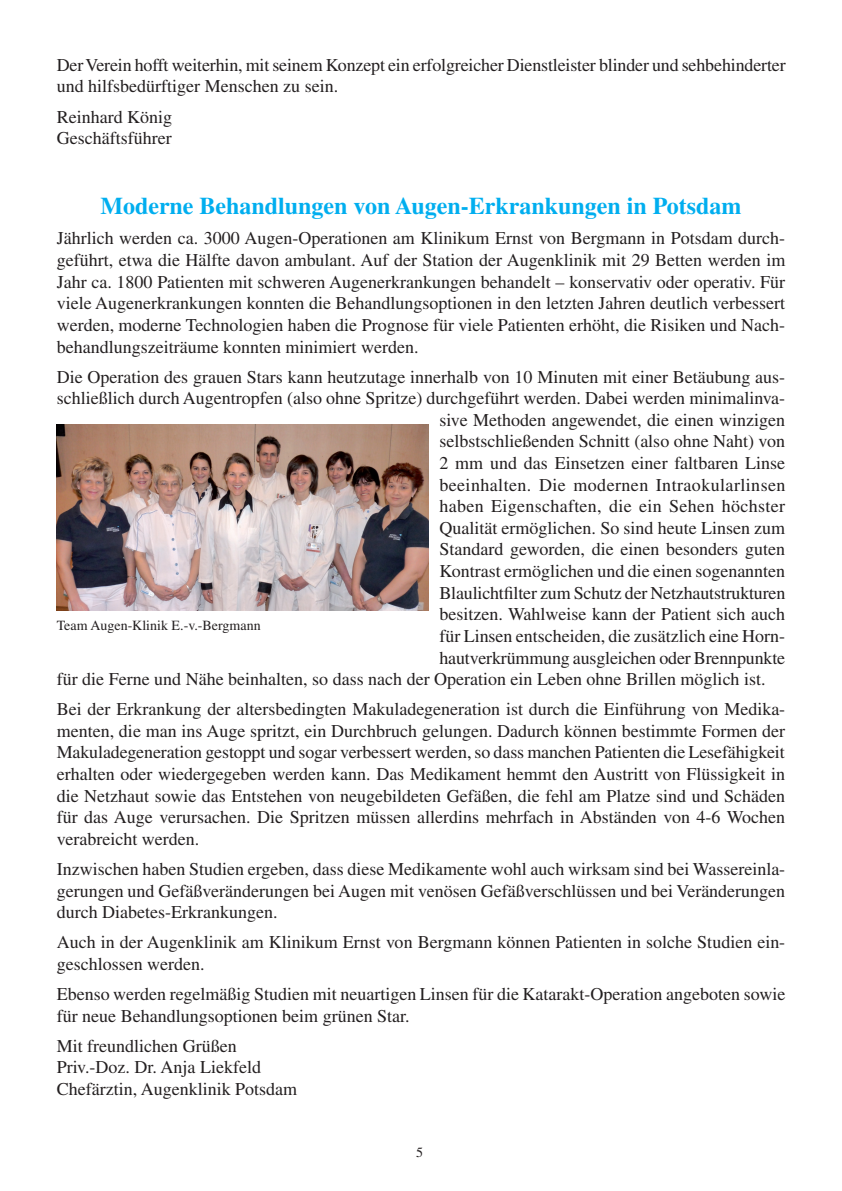
<style>
.page{position:relative;width:842px;height:1191px;background:#fff}
.page>*{position:absolute;margin:0;border:0;box-sizing:border-box;transform-origin:0 0}
.Untertitel{font:700 24px "Times";color:#00aeef}
.Fließtext{font:18px/21.6px "Times";color:#231f20}
.Fließtext-2{font:18px "Times";letter-spacing:.025em;color:#231f20}
.Fließtext-3{font:18px "Times";letter-spacing:.02em;color:#231f20}
.Bildunterschrift{font:14px "Times";color:#231f20}
</style>
<div class="page">
<img style="left:57px;top:425px;width:371px;height:186px">
<p class="Fließtext" style="left:57px;top:54px;width:730px">Der Verein hofft weiterhin, mit seinem Konzept ein erfolgreicher Dienstleister blinder und sehbehinderter und hilfsbedürftiger Menschen zu sein.</p>
<p class="Fließtext" style="left:57px;top:106px;width:117px">Reinhard König<br>Geschäftsführer</p>
<p class="Untertitel" style="left:100px;top:192px;width:643px">Moderne Behandlungen von Augen-Erkrankungen in Potsdam</p>
<p class="Fließtext" style="left:57px;top:227px;width:730px;text-align:justify">Jährlich werden ca. 3000 Augen-Operationen am Klinikum Ernst von Bergmann in Potsdam durch&shy;geführt, etwa die Hälfte davon ambulant. Auf der Station der Augenklinik mit 29 Betten werden im Jahr ca. 1800 Patienten mit schweren Augenerkrankungen behandelt – konservativ oder operativ. Für viele Augenerkrankungen konnten die Behandlungsoptionen in den letzten Jahren deutlich verbessert werden, moderne Technologien haben die Prognose für viele Patienten erhöht, die Risiken und Nach&shy;behandlungszeiträume konnten minimiert werden.</p>
<p class="Fließtext" style="left:57px;top:366px;width:730px">Die Operation des grauen Stars kann heutzutage innerhalb von 10 Minuten mit einer Betäubung aus-</p>
<p class="Fließtext" style="left:57px;top:387px;width:730px">schließlich durch Augentropfen (also ohne Spritze) durchgeführt werden. Dabei werden minimalinva-</p>
<p class="Fließtext" style="left:439px;top:409px;width:347px">sive Methoden angewendet, die einen winzigen</p>
<p class="Fließtext" style="left:439px;top:430px;width:347px">selbstschließenden Schnitt (also ohne Naht) von</p>
<p class="Fließtext" style="left:439px;top:452px;width:347px">2 mm und das Einsetzen einer faltbaren Linse</p>
<p class="Fließtext-2" style="left:439px;top:474px;width:348px">beeinhalten. Die modernen Intraokularlinsen</p>
<p class="Fließtext-3" style="left:439px;top:496px;width:347px">haben Eigenschaften, die ein Sehen höchster</p>
<p class="Fließtext" style="left:439px;top:517px;width:347px">Qualität ermöglichen. So sind heute Linsen zum</p>
<p class="Fließtext" style="left:439px;top:538px;width:347px">Standard geworden, die einen besonders guten</p>
<p class="Fließtext" style="left:439px;top:560px;width:347px">Kontrast ermöglichen und die einen sogenannten</p>
<p class="Fließtext" style="left:439px;top:582px;width:347px">Blaulichtfilter zum Schutz der Netzhautstrukturen</p>
<p class="Fließtext" style="left:439px;top:603px;width:347px">besitzen. Wahlweise kann der Patient sich auch</p>
<p class="Fließtext" style="left:439px;top:625px;width:347px">für Linsen entscheiden, die zusätzlich eine Horn-</p>
<p class="Fließtext" style="left:439px;top:646px;width:347px">hautverkrümmung ausgleichen oder Brennpunkte</p>
<p class="Fließtext" style="left:57px;top:668px;width:710px">für die Ferne und Nähe beinhalten, so dass nach der Operation ein Leben ohne Brillen möglich ist.</p>
<p class="Fließtext" style="left:57px;top:698px;width:730px;text-align:justify">Bei der Erkrankung der altersbedingten Makuladegeneration ist durch die Einführung von Medika&shy;menten, die man ins Auge spritzt, ein Durchbruch gelungen. Dadurch können bestimmte Formen der Makuladegeneration gestoppt und sogar verbessert werden, so dass manchen Patienten die Lesefähigkeit erhalten oder wiedergegeben werden kann. Das Medikament hemmt den Austritt von Flüssigkeit in die Netzhaut sowie das Entstehen von neugebildeten Gefäßen, die fehl am Platze sind und Schäden für das Auge verursachen. Die Spritzen müssen allerdins mehrfach in Abständen von 4-6 Wochen verabreicht werden.</p>
<p class="Fließtext" style="left:57px;top:858px;width:730px;text-align:justify">Inzwischen haben Studien ergeben, dass diese Medikamente wohl auch wirksam sind bei Wassereinla&shy;gerungen und Gefäßveränderungen bei Augen mit venösen Gefäßverschlüssen und bei Veränderungen durch Diabetes-Erkrankungen.</p>
<p class="Fließtext" style="left:57px;top:931px;width:730px">Auch in der Augenklinik am Klinikum Ernst von Bergmann können Patienten in solche Studien ein&shy;geschlossen werden.</p>
<p class="Fließtext" style="left:57px;top:983px;width:730px">Ebenso werden regelmäßig Studien mit neuartigen Linsen für die Katarakt-Operation angeboten sowie für neue Behandlungsoptionen beim grünen Star.</p>
<p class="Fließtext" style="left:57px;top:1034px;width:242px">Mit freundlichen Grüßen<br>Priv.-Doz. Dr. Anja Liekfeld<br>Chefärztin, Augenklinik Potsdam</p>
<p class="Bildunterschrift" style="left:57px;top:617px;width:205px">Team Augen-Klinik E.-v.-Bergmann</p>
<p class="Bildunterschrift" style="left:416px;top:1144px;width:8px">5</p>
</div>
